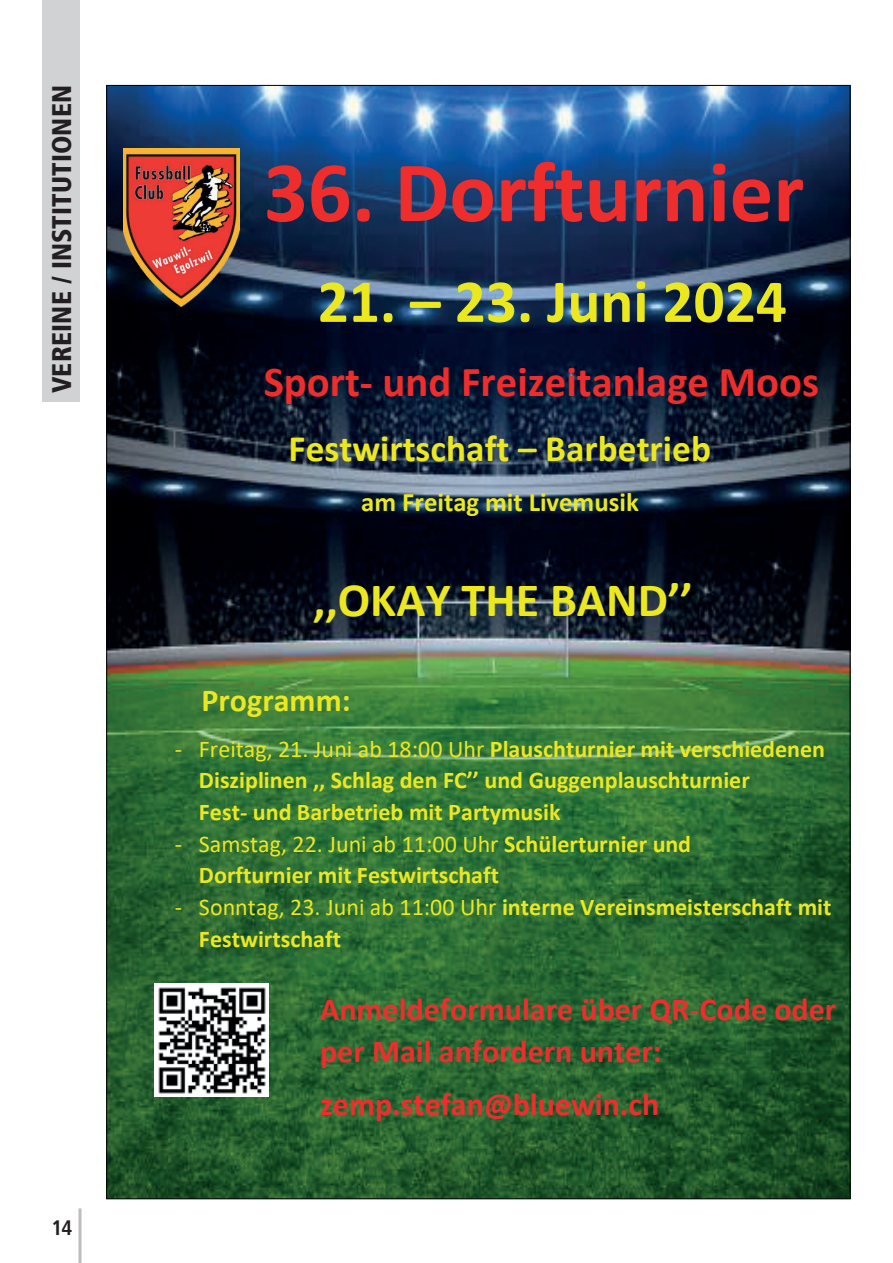
<style>
.page{position:relative;width:893px;height:1263px;background:#fff}
.page>*{position:absolute;margin:0;border:0;box-sizing:border-box;transform-origin:0 0}
.t1{font:700 86.85px "Calibri";color:#ee2d2d}
.t2{font:700 61.35px "Calibri";color:#ece820}
.t3{font:700 48px "Calibri";color:#ece820}
.t4{font:700 42.75px "Calibri";color:#ee2d2d}
.t5{font:700 37.35px "Calibri";color:#ece820}
.t6{font:700 32.1px/42.2px "Calibri";color:#ee2d2d}
.t7{font:700 32.1px "Calibri";color:#ece820}
.t8{font:900 condensed 27px "Frutiger LT Pro";letter-spacing:.005em;color:#231f20}
.t9{font:700 26.7px "Calibri";color:#ece820}
.t10{font:700 24px/31.7px "Calibri";color:#ece820}
.t11{font:700 condensed 21px "Frutiger LT Pro";color:#231f20}
.s1{font-weight:400}
</style>
<div class="page">
<hr style="left:78px;top:1208px;width:3px;height:55px;background:#bcbdc0">
<div style="left:43px;top:0;width:37px;height:402px;background:#d1d2d4"></div>
<img style="left:108px;top:87px;width:740px;height:1110px">
<img style="left:154px;top:983px;width:114px;height:114px">
<img style="left:124px;top:148px;width:116px;height:158px">
<p class="t8" style="left:46px;top:393px;width:310px;rotate:-90deg">VEREINE / INSTITUTIONEN</p>
<p class="t11" style="left:52px;top:1215px;width:22px">14</p>
<h1 class="t1" style="left:264px;top:131px;width:542px">36. Dorfturnier</h1>
<h2 class="t2" style="left:318px;top:258px;width:471px">21. – 23. Juni 2024</h2>
<h3 class="t4" style="left:264px;top:351px;width:557px">Sport- und Freizeitanlage Moos</h3>
<h3 class="t5" style="left:289px;top:423px;width:424px">Festwirtschaft – Barbetrieb</h3>
<p class="t9" style="left:361px;top:483px;width:279px">am Freitag mit Livemusik</p>
<h3 class="t3" style="left:313px;top:566px;width:381px">,,OKAY THE BAND’’</h3>
<h3 class="t7" style="left:201px;top:678px;width:151px">Programm:</h3>
<p class="t10" style="left:199px;top:733px;width:628px;text-indent:-24px"><span class="s1">- Freitag, 21. Juni ab 18:00 Uhr</span> Plauschturnier mit verschiedenen<br>Disziplinen ,, Schlag den FC’’ und Guggenplauschturnier<br>Fest- und Barbetrieb mit Partymusik</p>
<p class="t10" style="left:199px;top:827px;width:494px;text-indent:-24px"><span class="s1">- Samstag, 22. Juni ab 11:00 Uhr</span> Schülerturnier und<br>Dorfturnier mit Festwirtschaft</p>
<p class="t10" style="left:199px;top:891px;width:634px;text-indent:-24px"><span class="s1">- Sonntag, 23. Juni ab 11:00 Uhr</span> interne Vereinsmeisterschaft mit<br>Festwirtschaft</p>
<h3 class="t6" style="left:320px;top:988px;width:518px">Anmeldeformulare über QR-Code oder per Mail anfordern unter:</h3>
<h3 class="t6" style="left:320px;top:1083px;width:341px">zemp.stefan@bluewin.ch</h3>
</div>
